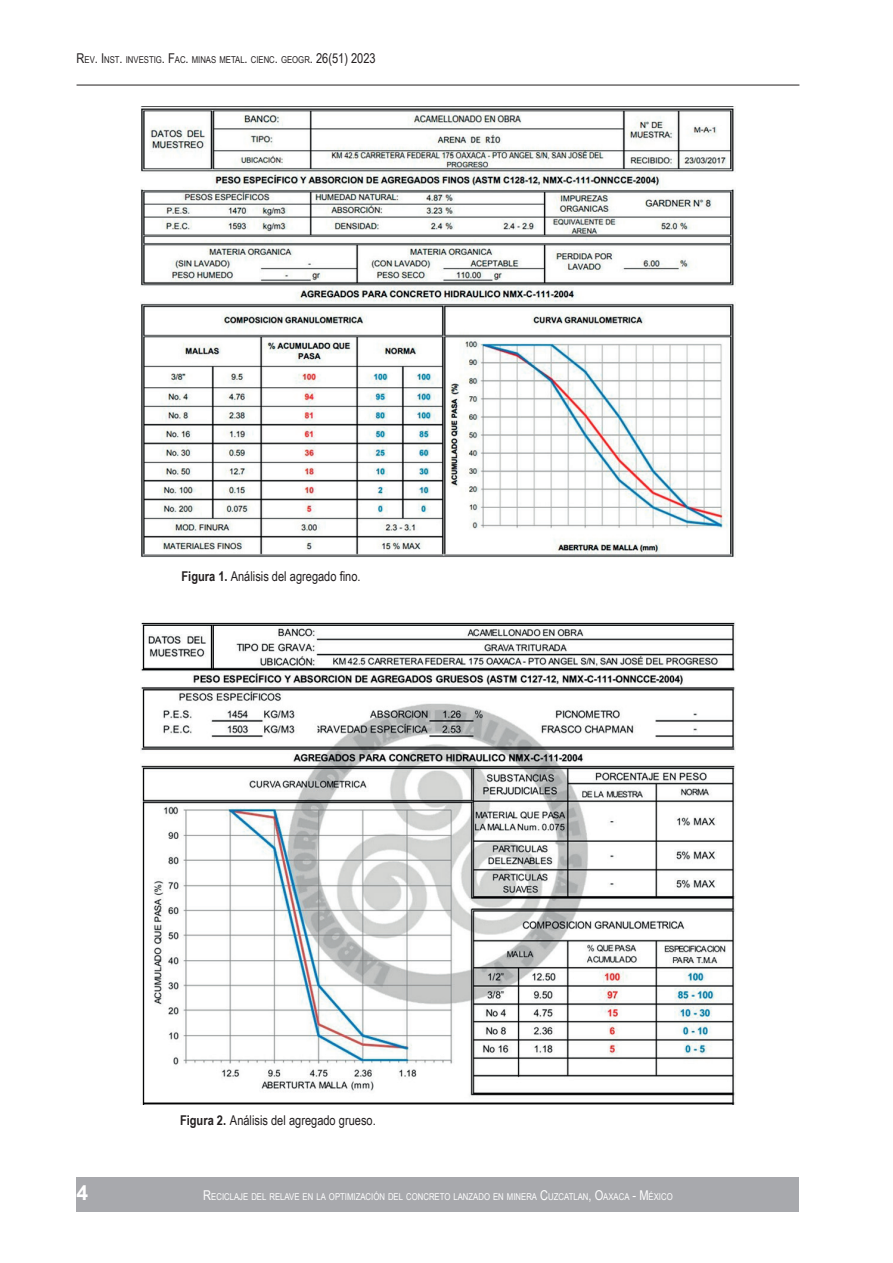
<style>
.page{position:relative;width:893px;height:1263px;background:#fff}
.page>*{position:absolute;margin:0;border:0;box-sizing:border-box;transform-origin:0 0}
.t1{font:700 21px "Arial";color:#fff}
.t2{font:13.5px "Arial Narrow";color:#231f20}
.t3{font:9.45px "Arial Narrow";color:#fff}
.t4{font:9.45px "Arial Narrow";color:#231f20}
.s1{font-size:13.5px}
.s2{font-weight:700}
</style>
<div class="page">
<div style="left:77px;top:1178px;width:722px;height:34px;background:#a8a9ad"></div>
<hr style="left:77px;top:85px;width:722px;height:1px;background:#231f20">
<img style="left:140px;top:106px;width:596px;height:452px">
<img style="left:140px;top:622px;width:596px;height:483px">
<p class="t4" style="left:77px;top:53px;width:301px"><span class="s1">R</span>EV<span class="s1">. I</span> NST<span class="s1">.</span> INVESTIG<span class="s1">. F</span>AC<span class="s1">.</span> MINAS METAL<span class="s1">.</span> CIENC<span class="s1">.</span> GEOGR<span class="s1">. 26(51) 2023</span></p>
<h2 class="t2" style="left:182px;top:566px;width:181px"><span class="s2">Figura 1.</span> Análisis del agregado fino.</h2>
<h1 class="t1" style="left:77px;top:1178px;width:13px">4</h1>
<h2 class="t2" style="left:180px;top:1110px;width:197px"><span class="s2">Figura 2.</span> Análisis del agregado grueso.</h2>
<p class="t3" style="left:203px;top:1189px;width:471px"><span class="s1">R</span>ECICLAJE DEL RELAVE EN LA OPTIMIZACIÓN DEL CONCRETO LANZADO EN MINERA <span class="s1">C</span>UZCATLAN<span class="s1">, O</span>AXACA <span class="s1">- M</span> ÉXICO</p>
</div>
